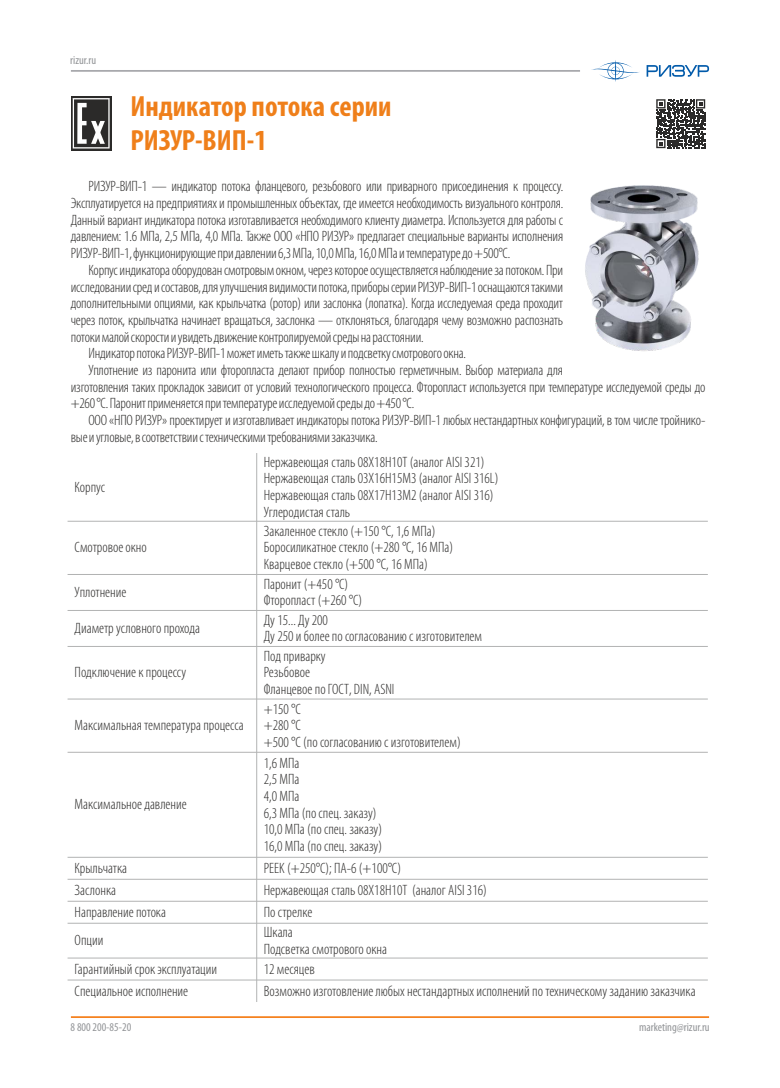
<style>
.page{position:relative;width:780px;height:1088px;background:#fff}
.page>*{position:absolute;margin:0;border:0;box-sizing:border-box;transform-origin:0 0}
.t1{font:700 condensed 29.25px/33.2px "Myriad Pro";color:#ef7f1a}
.t2{font:300 condensed 15px/16.8px "Myriad Pro";letter-spacing:-.015em;color:#2b2a29}
.t3{font:condensed 11.88px "Myriad Pro";color:#939598}
</style>
<div class="page">
<svg style="left:71px;top:96px;width:40px;height:55px"></svg>
<svg style="left:73px;top:98px;width:37px;height:50px"></svg>
<svg style="left:656px;top:99px;width:50px;height:50px"></svg>
<svg style="left:656px;top:99px;width:49px;height:49px"></svg>
<img style="left:585px;top:185px;width:114px;height:166px">
<hr style="left:256px;top:453px;width:1px;height:549px;background:#b2b3b3">
<hr style="left:68px;top:979px;width:639px;height:1px;background:#b2b3b3">
<hr style="left:68px;top:958px;width:639px;height:1px;background:#b2b3b3">
<hr style="left:68px;top:923px;width:639px;height:1px;background:#b2b3b3">
<hr style="left:68px;top:901px;width:639px;height:1px;background:#b2b3b3">
<hr style="left:68px;top:879px;width:639px;height:1px;background:#b2b3b3">
<hr style="left:68px;top:857px;width:639px;height:1px;background:#b2b3b3">
<hr style="left:68px;top:752px;width:639px;height:1px;background:#b2b3b3">
<hr style="left:68px;top:699px;width:639px;height:1px;background:#b2b3b3">
<hr style="left:68px;top:646px;width:639px;height:1px;background:#b2b3b3">
<hr style="left:68px;top:610px;width:639px;height:1px;background:#b2b3b3">
<hr style="left:68px;top:574px;width:639px;height:1px;background:#b2b3b3">
<hr style="left:68px;top:521px;width:639px;height:1px;background:#b2b3b3">
<hr style="left:71px;top:70px;width:509px;height:2px;background:#a8a9ad">
<svg style="left:591px;top:60px;width:118px;height:22px"></svg>
<hr style="left:71px;top:1016px;width:638px;height:2px;background:#f58220">
<p class="t3" style="left:70px;top:55px;width:27px">rizur.ru</p>
<h1 class="t1" style="left:130px;top:92px;width:262px">Индикатор потока серии<br>РИЗУР-ВИП-1</h1>
<p class="t2" style="left:71px;top:179px;width:494px;text-align:justify;text-indent:18px">РИЗУР-ВИП-1 — индикатор потока фланцевого, резьбового или приварного присоединения к процессу.<br>Эксплуатируется на предприятиях и промышленных объектах, где имеется необходимость визуального контроля.<br>Данный вариант индикатора потока изготавливается необходимого клиенту диаметра. Используется для работы с давлением: 1.6 МПа, 2,5 МПа, 4,0 МПа. Также ООО «НПО РИЗУР» предлагает специальные варианты исполнения РИЗУР-ВИП-1, функционирующие при давлении 6,3 МПа, 10,0 МПа, 16,0 МПа и температуре до +500°C.</p>
<p class="t2" style="left:89px;top:263px;width:476px">Корпус индикатора оборудован смотровым окном, через которое осуществляется наблюдение за потоком. При</p>
<p class="t2" style="left:71px;top:279px;width:494px">исследовании сред и составов, для улучшения видимости потока, приборы серии РИЗУР-ВИП-1 оснащаются такими</p>
<p class="t2" style="left:71px;top:296px;width:494px">дополнительными опциями, как крыльчатка (ротор) или заслонка (лопатка). Когда исследуемая среда проходит</p>
<p class="t2" style="left:71px;top:313px;width:494px">через поток, крыльчатка начинает вращаться, заслонка — отклоняться, благодаря чему возможно распознать</p>
<p class="t2" style="left:71px;top:329px;width:354px">потоки малой скорости и увидеть движение контролируемой среды на расстоянии.</p>
<p class="t2" style="left:88px;top:346px;width:379px">Индикатор потока РИЗУР-ВИП-1 может иметь также шкалу и подсветку смотрового окна.</p>
<p class="t2" style="left:88px;top:363px;width:476px">Уплотнение из паронита или фторопласта делают прибор полностью герметичным. Выбор материала для</p>
<p class="t2" style="left:71px;top:380px;width:636px">изготовления таких прокладок зависит от условий технологического процесса. Фторопласт используется при температуре исследуемой среды до</p>
<p class="t2" style="left:71px;top:396px;width:345px">+260 °C. Паронит применяется при температуре исследуемой среды до +450 °C.</p>
<p class="t2" style="left:88px;top:413px;width:618px">ООО «НПО РИЗУР» проектирует и изготавливает индикаторы потока РИЗУР-ВИП-1 любых нестандартных конфигураций, в том числе тройнико-</p>
<p class="t2" style="left:71px;top:430px;width:308px">вые и угловые, в соответствии с техническими требованиями заказчика.</p>
<p class="t2" style="left:75px;top:480px;width:32px">Корпус</p>
<p class="t2" style="left:264px;top:454px;width:236px">Нержавеющая сталь 08Х18Н10Т (аналог AISI 321)<br>Нержавеющая сталь 03Х16Н15М3 (аналог AISI 316L)<br>Нержавеющая сталь 08Х17Н13М2 (аналог AISI 316)<br>Углеродистая сталь</p>
<p class="t2" style="left:75px;top:540px;width:74px">Смотровое окно</p>
<p class="t2" style="left:264px;top:524px;width:191px">Закаленноестекло (+150 °С, 1,6 МПа)<br>Боросиликатное стекло (+280 °С, 16 МПа)<br>Кварцевоестекло (+500 °С, 16 МПа)</p>
<p class="t2" style="left:75px;top:585px;width:53px">Уплотнение</p>
<p class="t2" style="left:264px;top:576px;width:100px">Паронит (+450 °С)<br>Фторопласт (+260 °С)</p>
<p class="t2" style="left:75px;top:621px;width:127px">Диаметр условного прохода</p>
<p class="t2" style="left:264px;top:612px;width:220px">Ду 15... Ду 200<br>Ду 250 и болеепо согласованию сизготовителем</p>
<p class="t2" style="left:75px;top:665px;width:113px">Подключение к процессу</p>
<p class="t2" style="left:264px;top:648px;width:132px">Под приварку<br>Резьбовое<br>Фланцевоепо ГОСТ, DIN, ASNI</p>
<p class="t2" style="left:75px;top:718px;width:170px">Максимальнаятемпературапроцесса</p>
<p class="t2" style="left:75px;top:797px;width:113px">Максимальноедавление</p>
<p class="t2" style="left:264px;top:701px;width:198px">+150 °С<br>+280 °С<br>+500 °С (по согласованию с изготовителем)</p>
<p class="t2" style="left:264px;top:755px;width:120px">1,6 МПа<br>2,5 МПа<br>4,0 МПа<br>6,3 МПа (по спец. заказу)<br>10,0 МПа (по спец. заказу)<br>16,0 МПа (по спец. заказу)</p>
<p class="t2" style="left:75px;top:861px;width:54px">Крыльчатка</p>
<p class="t2" style="left:264px;top:861px;width:139px">PEEK (+250°С); ПА-6 (+100°С)</p>
<p class="t2" style="left:75px;top:883px;width:43px">Заслонка</p>
<p class="t2" style="left:264px;top:883px;width:224px">Нержавеющая сталь 08Х18Н10Т (аналог AISI 316)</p>
<p class="t2" style="left:75px;top:905px;width:93px">Направлениепотока</p>
<p class="t2" style="left:264px;top:905px;width:50px">Пострелке</p>
<p class="t2" style="left:75px;top:933px;width:30px">Опции</p>
<p class="t2" style="left:264px;top:925px;width:125px">Шкала<br>Подсветка смотровогоокна</p>
<p class="t2" style="left:75px;top:961px;width:144px">Гарантийный срок эксплуатации</p>
<p class="t2" style="left:264px;top:961px;width:53px">12 месяцев</p>
<p class="t2" style="left:75px;top:983px;width:115px">Специальноеисполнение</p>
<p class="t2" style="left:264px;top:983px;width:433px">Возможноизготовление любых нестандартных исполненийпо техническомузаданию заказчика</p>
<p class="t3" style="left:71px;top:1022px;width:62px">8 800 200-85-20</p>
<p class="t3" style="left:639px;top:1022px;width:72px">marketing@rizur.ru</p>
</div>
